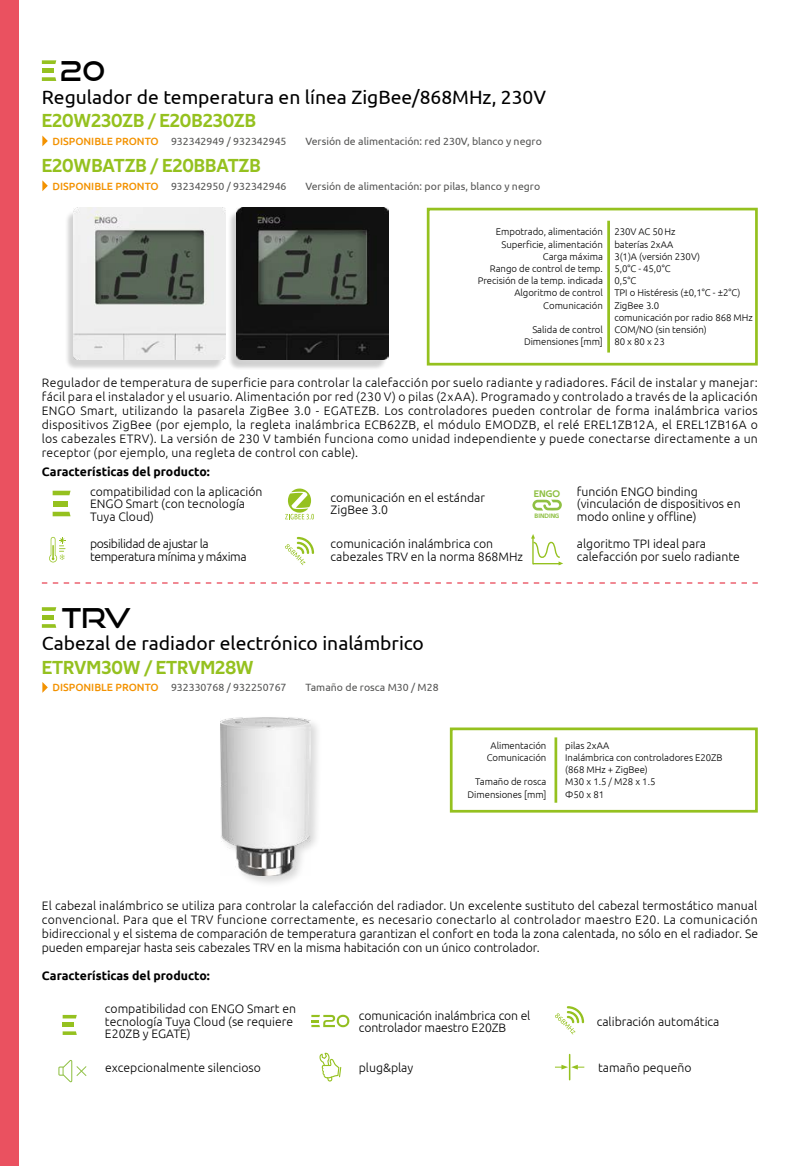
<style>
.page{position:relative;width:804px;height:1166px;background:#fff}
.page>*{position:absolute;margin:0;border:0;box-sizing:border-box;transform-origin:0 0}
.t1{font:27.12px "Good Times Rg";color:#000}
.t2{font:19.25px "Ubuntu";color:#000}
.t3{font:19.07px "Techna Sans";color:#95c11f}
.t4{font:300 12.25px/12.2px "Ubuntu";color:#000}
.t5{font:700 12.25px "Ubuntu";color:#000}
.t6{font:300 12.25px/12.2px "Ubuntu";letter-spacing:-.03em;color:#000}
.t7{font:10.5px "Ubuntu";color:#575756}
.t8{font:500 10.5px "Ubuntu";color:#f39200}
.t9{font:300 9.62px/12.2px "Ubuntu";letter-spacing:-.005em;color:#000;text-align:right}
.t10{font:9.62px "Techna Sans";color:#8fc043}
.t11{font:6.48px "Techna Sans";color:#8fc043}
.s1{font-weight:500;color:#f39200}
</style>
<div class="page">
<svg style="left:285px;top:488px;width:29px;height:31px"></svg>
<svg style="left:532px;top:500px;width:30px;height:10px"></svg>
<svg style="left:42px;top:582px;width:715px;height:2px"></svg>
<div style="left:0;top:0;width:19px;height:1166px;background:#ea5160"></div>
<div style="left:427px;top:208px;width:330px;height:157px;border:3px solid #95c11f"></div>
<hr style="left:607px;top:221px;width:3px;height:131px;background:#95c11f">
<svg style="left:49px;top:537px;width:16px;height:25px"></svg>
<svg style="left:53px;top:491px;width:18px;height:4px"></svg>
<svg style="left:53px;top:512px;width:18px;height:4px"></svg>
<div style="left:53px;top:501px;width:14px;height:5px;background:#95c11f"></div>
<svg style="left:285px;top:537px;width:29px;height:28px"></svg>
<svg style="left:531px;top:534px;width:32px;height:31px"></svg>
<div style="left:450px;top:727px;width:307px;height:85px;border:3px solid #95c11f"></div>
<hr style="left:554px;top:737px;width:3px;height:66px;background:#95c11f">
<svg style="left:555px;top:1054px;width:29px;height:26px"></svg>
<div style="left:218px;top:715px;width:105px;height:173px;background:#000;opacity:.15"></div>
<img style="left:220px;top:717px;width:90px;height:159px">
<svg style="left:42px;top:607px;width:14px;height:4px"></svg>
<svg style="left:42px;top:624px;width:14px;height:4px"></svg>
<hr style="left:42px;top:615px;width:12px;height:4px;background:#95c11f">
<svg style="left:311px;top:1015px;width:38px;height:12px"></svg>
<svg style="left:63px;top:1015px;width:14px;height:3px"></svg>
<svg style="left:63px;top:1031px;width:14px;height:4px"></svg>
<hr style="left:63px;top:1023px;width:11px;height:4px;background:#95c11f">
<svg style="left:319px;top:1052px;width:22px;height:29px"></svg>
<svg style="left:555px;top:1006px;width:29px;height:28px"></svg>
<svg style="left:58px;top:1060px;width:28px;height:22px"></svg>
<svg style="left:42px;top:60px;width:14px;height:4px"></svg>
<svg style="left:42px;top:77px;width:14px;height:4px"></svg>
<hr style="left:42px;top:69px;width:12px;height:4px;background:#95c11f">
<div style="left:65px;top:211px;width:159px;height:159px;background:#000;opacity:.18"></div>
<img style="left:74px;top:208px;width:146px;height:152px">
<div style="left:220px;top:191px;width:185px;height:185px;background:#fff;opacity:.2"></div>
<img style="left:237px;top:208px;width:151px;height:152px">
<svg style="left:42px;top:135px;width:6px;height:11px"></svg>
<svg style="left:42px;top:180px;width:6px;height:11px"></svg>
<svg style="left:42px;top:682px;width:6px;height:11px"></svg>
<h1 class="t1" style="left:60px;top:54px;width:47px">20</h1>
<h2 class="t2" style="left:42px;top:85px;width:506px">Regulador de temperatura en línea ZigBee/868MHz, 230V</h2>
<p class="t7" style="left:305px;top:135px;width:238px">Versión de alimentación: red 230V, blanco y negro</p>
<p class="t7" style="left:305px;top:180px;width:236px">Versión de alimentación: por pilas, blanco y negro</p>
<h3 class="t3" style="left:42px;top:109px;width:215px">E20W230ZB / E20B230ZB</h3>
<h3 class="t3" style="left:42px;top:155px;width:220px">E20WBATZB / E20BBATZB</h3>
<p class="t7" style="left:171px;top:135px;width:117px">932342949 / 932342945</p>
<p class="t7" style="left:171px;top:180px;width:117px">932342950 / 932342946</p>
<p class="t8" style="left:52px;top:135px;width:108px">DISPONIBLE PRONTO</p>
<p class="t8" style="left:52px;top:179px;width:108px">DISPONIBLE PRONTO</p>
<p class="t9" style="left:477px;top:226px;width:127px">Empotrado, alimentación<br>Superficie, alimentación<br>Carga máxima<br>Rango de control de temp.<br>Precisión de la temp. indicada<br>Algoritmo de control<br>Comunicación</p>
<p class="t9" style="left:524px;top:323px;width:80px">Salida de control<br>Dimensiones [mm]</p>
<p class="t9" style="left:614px;top:226px;width:140px;text-align:left">230V AC 50Hz<br>baterías 2xAA<br>3(1)A (versión 230V)<br>5,0°C - 45,0°C<br>0,5°C<br>TPI o Histéresis (±0,1°C - ±2°C)<br>ZigBee 3.0<br>comunicación por radio 868 MHz<br>COM/NO (sin tensión)<br>80 x 80 x 23</p>
<p class="t4" style="left:42px;top:375px;width:717px;line-height:14px;text-align:justify">Regulador de temperatura de superficie para controlar la calefacción por suelo radiante y radiadores. Fácil de instalar y manejar: fácil para el instalador y el usuario. Alimentación por red (230 V) o pilas (2xAA). Programado y controlado a través de la aplicación ENGO Smart, utilizando la pasarela ZigBee 3.0 - EGATEZB. Los controladores pueden controlar de forma inalámbrica varios dispositivos ZigBee (por ejemplo, la regleta inalámbrica ECB62ZB, el módulo EMODZB, el relé EREL1ZB12A, el EREL1ZB16A o los cabezales ETRV). La versión de 230 V también funciona como unidad independiente y puede conectarse directamente a un receptor (por ejemplo, una regleta de control con cable).</p>
<p class="t5" style="left:42px;top:464px;width:169px">Características del producto:</p>
<p class="t4" style="left:90px;top:485px;width:174px">compatibilidad con la aplicación<br>ENGO Smart (con tecnología<br>Tuya Cloud)</p>
<p class="t4" style="left:330px;top:491px;width:156px">comunicación en el estándar<br>ZigBee 3.0</p>
<p class="t6" style="left:90px;top:537px;width:158px">posibilidad de ajustar la temperatura mínima y máxima</p>
<p class="t4" style="left:577px;top:485px;width:165px">función ENGO binding (vinculación de dispositivos en modo online y offline)</p>
<p class="t10" style="left:534px;top:488px;width:28px">ENGO</p>
<p class="t11" style="left:534px;top:512px;width:26px">BINDING</p>
<p class="t4" style="left:330px;top:537px;width:194px">comunicación inalámbrica con cabezales TRV en la norma 868MHz</p>
<p class="t4" style="left:577px;top:537px;width:164px">algoritmo TPI ideal para calefacción por suelo radiante</p>
<h1 class="t1" style="left:62px;top:601px;width:71px">TRV</h1>
<h3 class="t3" style="left:42px;top:656px;width:213px">ETRVM30W / ETRVM28W</h3>
<h2 class="t2" style="left:42px;top:632px;width:383px">Cabezal de radiador electrónico inalámbrico</h2>
<p class="t7" style="left:52px;top:681px;width:236px"><span class="s1">DISPONIBLE PRONTO</span> 932330768 / 932250767</p>
<p class="t7" style="left:305px;top:681px;width:135px">Tamaño de rosca M30 / M28</p>
<p class="t9" style="left:487px;top:739px;width:61px;text-align:center">Alimentación<br>Comunicación</p>
<p class="t9" style="left:467px;top:775px;width:80px">Tamaño de rosca<br>Dimensiones [mm]</p>
<p class="t9" style="left:565px;top:739px;width:159px;text-align:left">pilas 2xAA<br>Inalámbrica con controladores E20ZB (868 MHz + ZigBee)<br>M30 x 1.5 / M28 x 1.5<br>Φ50 x 81</p>
<p class="t4" style="left:42px;top:898px;width:717px;line-height:14px;text-align:justify">El cabezal inalámbrico se utiliza para controlar la calefacción del radiador. Un excelente sustituto del cabezal termostático manual convencional. Para que el TRV funcione correctamente, es necesario conectarlo al controlador maestro E20. La comunicación bidireccional y el sistema de comparación de temperatura garantizan el confort en toda la zona calentada, no sólo en el radiador. Se pueden emparejar hasta seis cabezales TRV en la misma habitación con un único controlador.</p>
<p class="t5" style="left:42px;top:968px;width:169px">Características del producto:</p>
<p class="t4" style="left:105px;top:1002px;width:193px">compatibilidad con ENGO Smart en tecnología Tuya Cloud (se requiere<br>E20ZB y EGATE)</p>
<p class="t4" style="left:105px;top:1061px;width:157px">excepcionalmente silencioso</p>
<p class="t4" style="left:359px;top:1009px;width:173px">comunicación inalámbrica con el controlador maestro E20ZB</p>
<p class="t4" style="left:359px;top:1061px;width:56px">plug&amp;play</p>
<p class="t4" style="left:596px;top:1015px;width:124px">calibración automática</p>
<p class="t4" style="left:598px;top:1061px;width:95px">tamaño pequeño</p>
</div>
